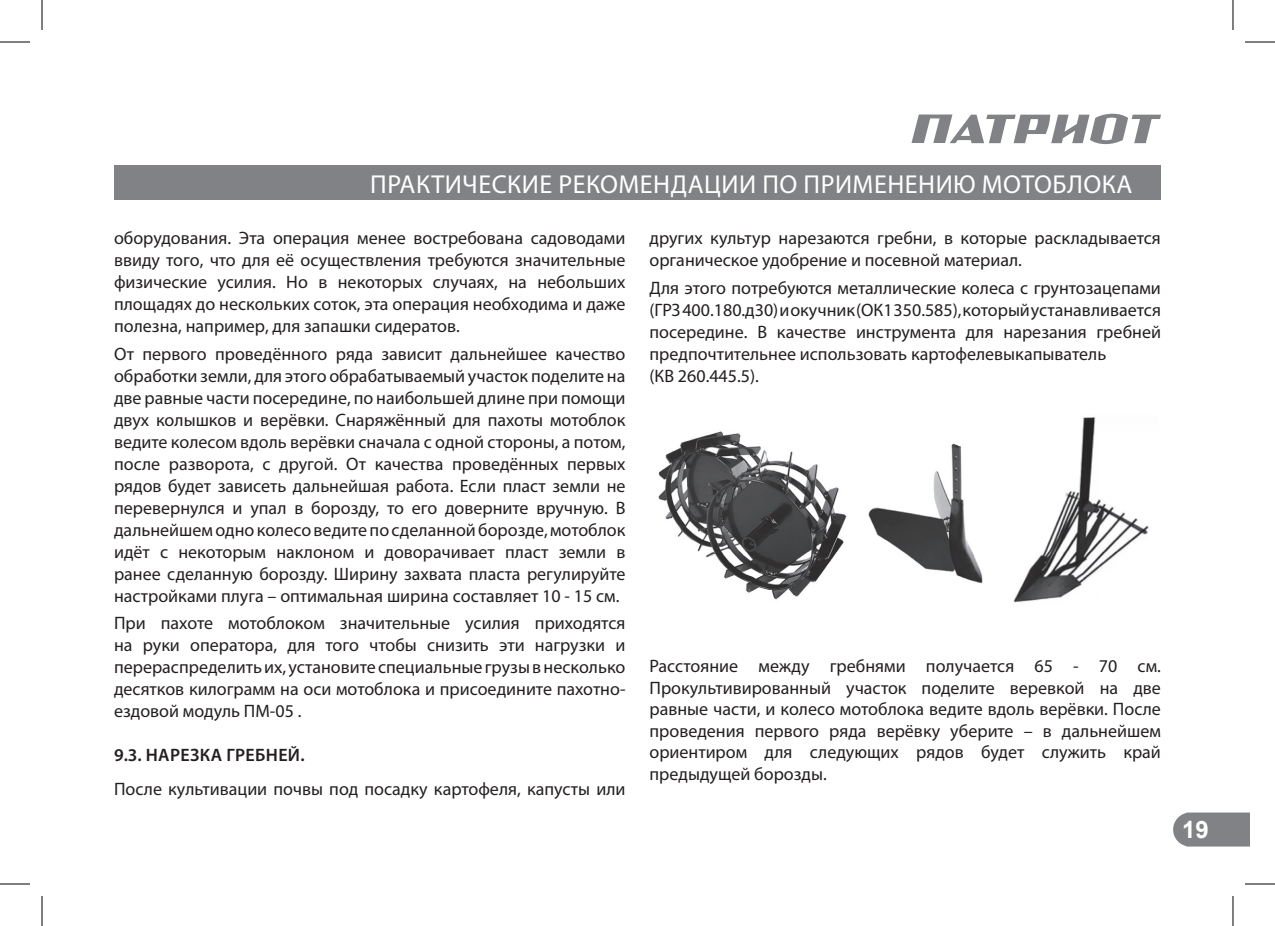
<style>
.page{position:relative;width:1275px;height:926px;background:#fff}
.page>*{position:absolute;margin:0;border:0;box-sizing:border-box;transform-origin:0 0}
.t1{font:26px "Myriad Pro";letter-spacing:.02em;color:#fff}
.t2{font:700 24px "Arial";color:#fff}
.t3{font:18px/22px "Myriad Pro";color:#231f20;text-align:justify}
.t4{font:600 18px "Myriad Pro";color:#231f20}
</style>
<div class="page">
<div style="left:114px;top:166px;width:1047px;height:34px;background:#808285"></div>
<svg style="left:1173px;top:812px;width:77px;height:34px;background:#87898c"></svg>
<svg style="left:911px;top:114px;width:250px;height:30px"></svg>
<img style="left:658px;top:417px;width:491px;height:186px">
<hr style="left:0;top:42px;width:30px;height:1px;background:#000">
<hr style="left:1245px;top:42px;width:30px;height:1px;background:#000">
<hr style="left:0;top:884px;width:30px;height:1px;background:#000">
<hr style="left:1245px;top:884px;width:30px;height:1px;background:#000">
<hr style="left:42px;top:0;width:1px;height:30px;background:#000">
<hr style="left:42px;top:896px;width:1px;height:30px;background:#000">
<hr style="left:1232px;top:0;width:1px;height:30px;background:#000">
<hr style="left:1232px;top:896px;width:1px;height:30px;background:#000">
<h1 class="t1" style="left:370px;top:168px;width:286px">Практи ческие рекоменда</h1>
<h1 class="t1" style="left:704px;top:168px;width:186px">ции по применени</h1>
<h1 class="t1" style="left:953px;top:168px;width:67px">ю мото</h1>
<h1 class="t1" style="left:1052px;top:168px;width:78px">блока</h1>
<p class="t3" style="left:114px;top:227px;width:513px">оборудования. Эта операция менее востребована садоводами ввиду того, что для её осуществления требуются значительные физические усилия. Но в некоторых случаях, на небольших площадях до нескольких соток, эта операция необходима и даже полезна, например, для запашки сидератов.</p>
<p class="t3" style="left:114px;top:342px;width:513px">От первого проведённого ряда зависит дальнейшее качество обработки земли, для этого обрабатываемый участок поделите на две равные части посередине, по наибольшей длине при помощи двух колышков и верёвки. Снаряжённый для пахоты мотоблок ведите колесом вдоль верёвки сначала с одной стороны, а потом, после разворота, с другой. От качества проведённых первых рядов будет зависеть дальнейшая работа. Если пласт земли не перевернулся и упал в борозду, то его доверните вручную. В дальнейшем одно колесо ведите по сделанной борозде, мотоблок идёт с некоторым наклоном и доворачивает пласт земли в ранее сделанную борозду. Ширину захвата пласта регулируйте настройками плуга – оптимальная ширина составляет 10 - 15 см.</p>
<p class="t3" style="left:114px;top:612px;width:513px">При пахоте мотоблоком значительные усилия приходятся на руки оператора, для того чтобы снизить эти нагрузки и перераспределить их, установите специальные грузы в несколько десятков килограмм на оси мотоблока и присоедините пахотно&shy;ездовой модуль ПМ-05 .</p>
<p class="t4" style="left:114px;top:744px;width:133px">9.3. Нарезка гребне</p>
<p class="t4" style="left:288px;top:744px;width:18px">й.</p>
<p class="t3" style="left:114px;top:777px;width:513px">После культивации почвы под посадку картофеля, капусты или</p>
<p class="t3" style="left:649px;top:227px;width:513px">других культур нарезаются гребни, в которые раскладывается органическое удобрение и посевной материал.</p>
<p class="t3" style="left:649px;top:276px;width:513px;text-align:left">Для этого потребуются металлические колеса с грунтозацепами (ГРЗ 400.180.д30) и окучник (ОК1 350.585), который устанавливается посередине. В качестве инструмента для нарезания гребней предпочтительнее использовать картофелевыкапыватель<br>(КВ 260.445.5).</p>
<p class="t3" style="left:649px;top:655px;width:513px">Расстояние между гребнями получается 65 - 70 см.<br>Прокультивированный участок поделите веревкой на две равные части, и колесо мотоблока ведите вдоль верёвки. После проведения первого ряда верёвку уберите – в дальнейшем ориентиром для следующих рядов будет служить край предыдущей борозды.</p>
<h2 class="t2" style="left:1182px;top:814px;width:28px">19</h2>
</div>
